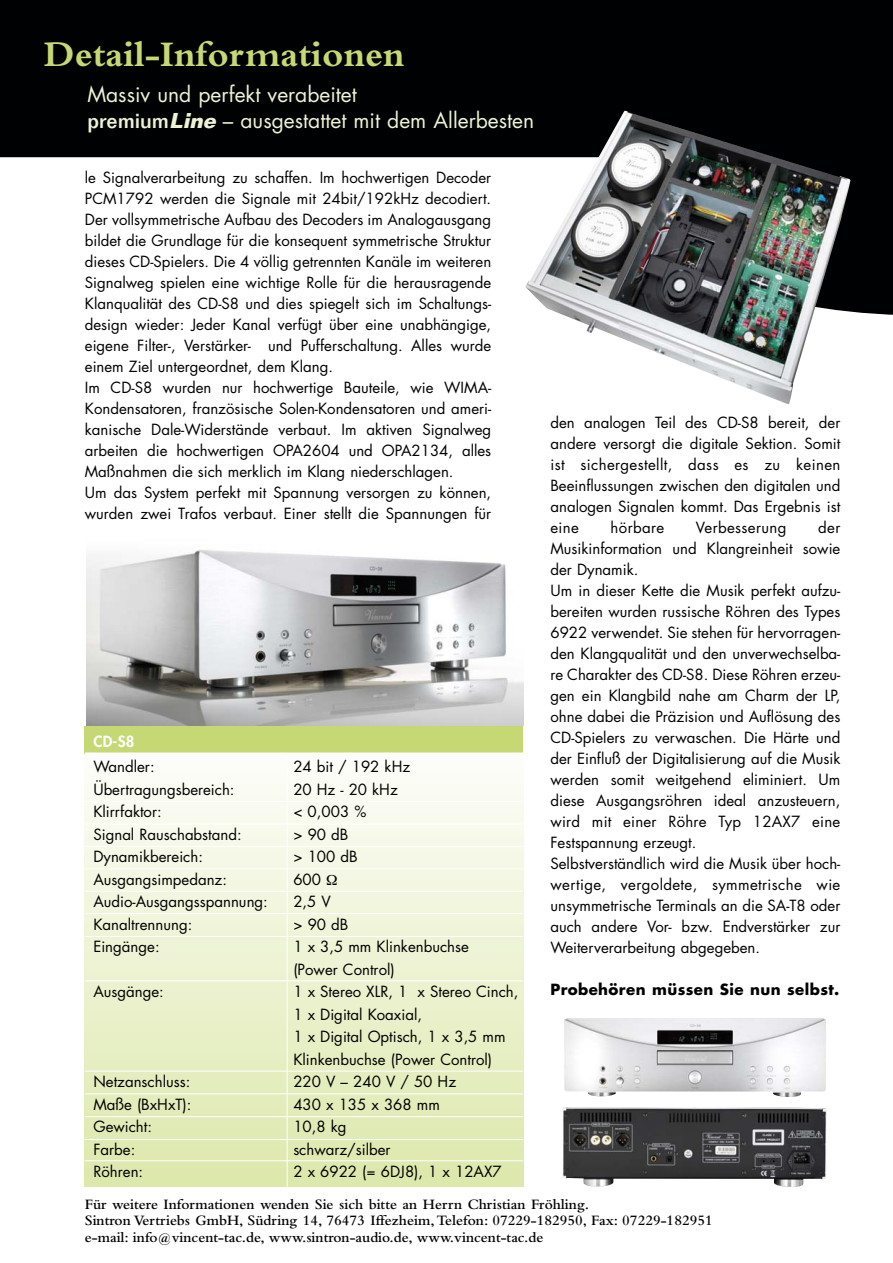
<style>
.page{position:relative;width:893px;height:1263px;background:#fff}
.page>*{position:absolute;margin:0;border:0;box-sizing:border-box;transform-origin:0 0}
.t1{font:700 37.5px "Bembo";color:#c6d873}
.t2{font:21px/25.5px "Futura";color:#eef3d5}
.t3{font:15px/21px "Futura";color:#000}
.t4{font:600 15px/16.5px "Bembo";color:#000}
.t5{font:700 15px "Futura";letter-spacing:.025em;color:#000}
.t6{font:15px "Futura";letter-spacing:.025em;color:#000}
.t7{font:800 15px "Futura";color:#fff}
.s1{font-family:"Folio";font-weight:500}
.s2{font-family:"Folio";font-weight:700;font-style:italic}
</style>
<div class="page">
<img style="left:86px;top:549px;width:437px;height:178px">
<svg style="left:0;top:0;width:892px;height:315px;fill:#000103"></svg>
<img style="left:562px;top:1107px;width:264px;height:80px">
<div style="left:85px;top:727px;width:438px;height:459px;background:linear-gradient(to bottom,#fffffe,#dde8ad)"></div>
<div style="left:85px;top:727px;width:438px;height:27px;background:#c6d873"></div>
<hr style="left:85px;top:752px;width:438px;height:2px;background:#fff">
<hr style="left:85px;top:801px;width:438px;height:1px;background:#fff">
<hr style="left:85px;top:824px;width:438px;height:1px;background:#fff">
<hr style="left:85px;top:846px;width:438px;height:1px;background:#fff">
<hr style="left:85px;top:868px;width:438px;height:1px;background:#fff">
<hr style="left:85px;top:891px;width:438px;height:1px;background:#fff">
<hr style="left:85px;top:913px;width:438px;height:1px;background:#fff">
<hr style="left:85px;top:936px;width:438px;height:1px;background:#fff">
<hr style="left:85px;top:981px;width:438px;height:1px;background:#fff">
<hr style="left:85px;top:1071px;width:438px;height:1px;background:#fff">
<hr style="left:85px;top:1094px;width:438px;height:1px;background:#fff">
<hr style="left:85px;top:1116px;width:438px;height:1px;background:#fff">
<hr style="left:85px;top:1139px;width:438px;height:1px;background:#fff">
<hr style="left:85px;top:1160px;width:438px;height:1px;background:#fff">
<hr style="left:287px;top:753px;width:1px;height:435px;background:#fff">
<img style="left:564px;top:1018px;width:262px;height:79px">
<img style="left:525px;top:111px;width:325px;height:293px">
<svg style="left:327px;top:875px;width:10px;height:10px"></svg>
<h1 class="t1" style="left:44px;top:41px;width:362px">Detail-Informationen</h1>
<h2 class="t2" style="left:87px;top:84px;width:448px">Massiv und perfekt verabeitet<br><span class="s1">premium</span><span class="s2">Line</span> – ausgestattet mit dem Allerbesten</h2>
<p class="t3" style="left:85px;top:168px;width:408px">le Signal ver ar beitung zu schaffen. Im hochwertigen Decoder PCM1792 werden die Signale mit 24bit/192kHz decodiert.<br>Der vollsymmetrische Aufbau des Decoders im Analogausgang bildet die Grundlage für die konsequent symmetrische Struktur dieses CD-Spielers. Die 4 völlig getrennten Kanäle im weiteren Signalweg spielen eine wichtige Rolle für die herausragende Klanqualität des CD-S8 und dies spiegelt sich im Schaltungs - design wieder: Jeder Kanal verfügt über eine unabhängige, eigene Filter-, Verstärker- und Pufferschaltung. Alles wurde einem Ziel untergeordnet, dem Klang.<br>Im CD-S8 wurden nur hochwertige Bauteile, wie WIMA-Kondensatoren, französische Solen-Kondensatoren und ameri&shy;kanische Dale-Widerstände verbaut. Im aktiven Signalweg arbeiten die hochwertigen OPA2604 und OPA2134, alles Maßnahmen die sich merklich im Klang niederschlagen.<br>Um das System perfekt mit Spannung versorgen zu können, wurden zwei Trafos verbaut. Einer stellt die Spannungen für</p>
<p class="t7" style="left:93px;top:734px;width:43px">CD-S8</p>
<p class="t3" style="left:93px;top:757px;width:63px">Wandler:</p>
<p class="t3" style="left:293px;top:757px;width:118px">24 bit / 192 kHz</p>
<p class="t3" style="left:93px;top:780px;width:143px">Übertragungsbereich:</p>
<p class="t3" style="left:293px;top:780px;width:106px">20 Hz - 20 kHz</p>
<p class="t3" style="left:93px;top:802px;width:70px">Klirrfaktor:</p>
<p class="t3" style="left:293px;top:802px;width:74px">&lt; 0,003 %</p>
<p class="t3" style="left:93px;top:825px;width:150px">Signal Rauschabstand:</p>
<p class="t3" style="left:293px;top:825px;width:57px">&gt; 90 dB</p>
<p class="t3" style="left:93px;top:847px;width:111px">Dynamikbereich:</p>
<p class="t3" style="left:293px;top:847px;width:66px">&gt; 100 dB</p>
<p class="t3" style="left:93px;top:870px;width:135px">Ausgangsimpedanz:</p>
<p class="t3" style="left:293px;top:870px;width:29px">600</p>
<p class="t3" style="left:93px;top:892px;width:176px">Audio-Ausgangsspannung:</p>
<p class="t3" style="left:293px;top:892px;width:39px">2,5 V</p>
<p class="t3" style="left:93px;top:915px;width:100px">Kanaltrennung:</p>
<p class="t3" style="left:293px;top:915px;width:57px">&gt; 90 dB</p>
<p class="t3" style="left:93px;top:937px;width:68px">Eingänge:</p>
<p class="t3" style="left:293px;top:937px;width:177px;line-height:22.5px">1 x 3,5 mm Klinkenbuchse (Power Control)</p>
<p class="t3" style="left:93px;top:982px;width:72px">Ausgänge:</p>
<p class="t3" style="left:293px;top:982px;width:227px;line-height:22.5px">1 x Stereo XLR, 1 x Stereo Cinch,<br>1 x Digital Koaxial,<br>1 x Digital Optisch, 1 x 3,5 mm<br>Klinkenbuchse (Power Control)</p>
<p class="t3" style="left:93px;top:1072px;width:98px">Netzanschluss:</p>
<p class="t3" style="left:293px;top:1072px;width:164px">220 V – 240 V / 50 Hz</p>
<p class="t3" style="left:93px;top:1095px;width:100px">Maße (BxHxT):</p>
<p class="t3" style="left:293px;top:1095px;width:148px">430 x 135 x 368 mm</p>
<p class="t3" style="left:93px;top:1117px;width:60px">Gewicht:</p>
<p class="t3" style="left:293px;top:1117px;width:55px">10,8 kg</p>
<p class="t3" style="left:93px;top:1140px;width:43px">Farbe:</p>
<p class="t3" style="left:293px;top:1140px;width:99px">schwarz/silber</p>
<p class="t3" style="left:93px;top:1162px;width:51px">Röhren:</p>
<p class="t3" style="left:293px;top:1162px;width:210px">2 x 6922 (= 6DJ8), 1 x 12AX7</p>
<p class="t3" style="left:550px;top:413px;width:291px;text-align:justify">den analogen Teil des CD-S8 bereit, der andere versorgt die digitale Sektion. Somit ist sichergestellt, dass es zu keinen Beeinflussungen zwischen den digitalen und analogen Signalen kommt. Das Ergebnis ist eine</p>
<p class="t3" style="left:550px;top:518px;width:291px;text-indent:268px">der Musikinformation und Klangreinheit sowie der Dynamik.<br>Um in dieser Kette die Musik perfekt aufzu&shy;bereiten wurden russische Röhren des Types 6922 verwendet. Sie stehen für hervorragen&shy;den Klangqualität und den unverwechselba&shy;re Charakter des CD-S8. Diese Röhren erzeu&shy;gen ein Klangbild nahe am Charm der LP, ohne dabei die Präzision und Auflösung des CD-Spielers zu verwaschen. Die Härte und der Einfluß der Digitalisierung auf die Musik werden somit weitgehend eliminiert. Um diese Ausgangsröhren ideal anzusteuern, wird mit einer Röhre Typ 12AX7 eine Festspannung erzeugt.<br>Selbstverständlich wird die Musik über hoch&shy;wertige, vergoldete, symmetrische wie unsymmetrische Terminals an die SA-T8 oder auch andere Vor- bzw. Endverstärker zur Weiterverarbeitung abgegeben.</p>
<p class="t5" style="left:550px;top:982px;width:290px">Probehören müssen Sie nun selbst.</p>
<p class="t6" style="left:610px;top:520px;width:55px">hörbare</p>
<p class="t6" style="left:696px;top:520px;width:92px">Verbesserung</p>
<p class="t4" style="left:85px;top:1197px;width:629px">Für weitere Informationen wenden Sie sich bitte an Herrn Christian Fröhling.<br>Sintron Vertriebs GmbH, Südring 14, 76473 Iffezheim, Telefon: 07229-182950, Fax: 07229-182951 e-mail: info@vincent-tac.de, www.sintron-audio.de, www.vincent-tac.de</p>
</div>
